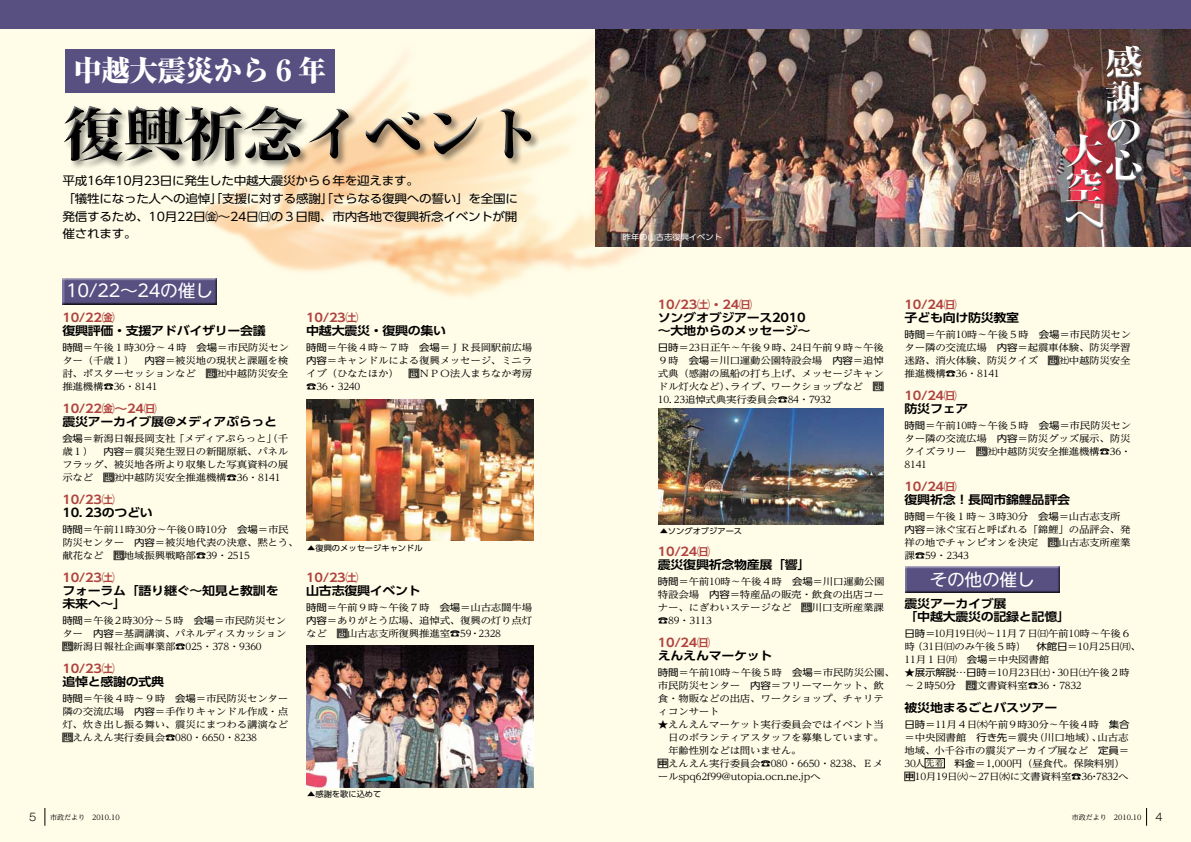
<style>
.page{position:relative;width:1191px;height:842px;background:#fffde8}
.page>*{position:absolute;margin:0;border:0;box-sizing:border-box;transform-origin:0 0}
.t1{font:800 expanded 35.1px/34.4px "Ryumin Pro";color:#fff;text-align:justify;scale:1.11 1}
.t2{font:800 expanded 28.6px "Ryumin Pro";letter-spacing:-.02em;color:#fff}
.t3{font:17.1px "UD Shin M Go Pro";letter-spacing:-.02em;color:#fff;scale:1.04 1}
.t4{font:700 11.7px/13px "UD Shin Go Pro De";letter-spacing:-.025em;color:#000;scale:1.11 1}
.t5{font:11.7px/17.8px "UD Shin Go Pro";letter-spacing:-.025em;color:#000;scale:1.08 1}
.t6{font:700 11.7px/13px "UD Shin Go Pro De";letter-spacing:-.025em;color:#b0433f;scale:1.11 1}
.t7{font:9.4px/13px "UD Reimin Pro";letter-spacing:-.025em;color:#000;text-align:justify;scale:1.11 1}
.t8{font:7.8px "UD Shin Go Pro";color:#000;scale:1.05 1}
.t9{font:7.8px "UD Shin Go Pro";color:#fff;scale:1.05 1}
.t10{font:7px "UD Reimin Pro";color:#000}
.s1{color:#b0433f}
.s2{font-family:"UD Shin Go Pro"}
.s3{font-family:"Ryumin Pro"}
.s4{color:#000}
.s5{font-family:"Ryumin Pro";font-size:8.3px}
.s6{font-family:"Gothic MB101 Pro";font-weight:300;font-size:10.4px}
</style>
<div class="page">
<img style="left:217px;top:28px;width:422px;height:251px">
<img style="left:299px;top:36px;width:296px;height:37px">
<img style="left:293px;top:73px;width:302px;height:29px">
<img style="left:533px;top:102px;width:62px;height:128px">
<img style="left:488px;top:244px;width:60px;height:15px">
<img style="left:276px;top:169px;width:212px;height:104px">
<img style="left:258px;top:181px;width:188px;height:101px">
<img style="left:249px;top:189px;width:167px;height:97px">
<img style="left:241px;top:193px;width:159px;height:93px">
<img style="left:285px;top:132px;width:290px;height:112px">
<svg style="left:1146px;top:808px;width:1px;height:18px"></svg>
<svg style="left:45px;top:808px;width:1px;height:18px"></svg>
<div style="left:62px;top:104px;width:478px;height:65px;background:#000;opacity:.4"></div>
<div style="left:61px;top:102px;width:472px;height:61px;background:#fff;opacity:.75"></div>
<div style="left:62px;top:106px;width:472px;height:58px;background:#000;opacity:.75"></div>
<img style="left:595px;top:28px;width:596px;height:219px">
<div style="left:0;top:0;width:1191px;height:28px;background:#575081"></div>
<div style="left:925px;top:758px;width:19px;height:10px;border:1px solid #000"></div>
<div style="left:1063px;top:46px;width:82px;height:186px;background:#000;opacity:.75"></div>
<div style="left:65px;top:50px;width:269px;height:43px;background:#575081"></div>
<div style="left:60px;top:277px;width:160px;height:31px;background:#000;opacity:.75"></div>
<div style="left:903px;top:566px;width:156px;height:29px;background:#000;opacity:.75"></div>
<img style="left:307px;top:399px;width:227px;height:142px">
<img style="left:307px;top:646px;width:226px;height:141px">
<img style="left:658px;top:408px;width:226px;height:116px">
<p class="t2" style="left:73px;top:48px;width:254px">中越大震災から６年</p>
<p class="t5" style="left:62px;top:171px;width:423px">平成16年10月23日に発生した中越大震災から６年を迎えます。<br>「犠牲になった人への追悼」「支援に対する感謝」「さらなる復興への誓い」を全国に発信するため、10月22日㈮〜24日㈰の３日間、市内各地で復興祈念イベントが開催されます。</p>
<h3 class="t3" style="left:66px;top:277px;width:143px">10/22〜24の催し</h3>
<p class="t4" style="left:62px;top:310px;width:185px"><span class="s1">10/22㈮<br></span>復興評価・支援アドバイザリー会議</p>
<p class="t7" style="left:62px;top:340px;width:206px"><span class="s2">時間</span>＝午後１時30分～４時 <span class="s2">会場</span>＝市民防災センター（千歳１） <span class="s2">内容</span>＝被災地の現状と課題を検討、ポスターセッションなど <span class="s3">4</span>㈳中越防災安全推進機構☎36・8141</p>
<p class="t4" style="left:62px;top:401px;width:195px"><span class="s1">10/22㈮〜24㈰<br></span>震災アーカイブ展@メディアぷらっと</p>
<p class="t7" style="left:62px;top:431px;width:205px"><span class="s2">会場</span>＝新潟日報長岡支社「メディアぷらっと」（千歳１） <span class="s2">内容</span>＝震災発生翌日の新聞原紙、パネルフラッグ、被災地各所より収集した写真資料の展示など <span class="s3">4</span>㈳中越防災安全推進機構☎36・8141</p>
<p class="t4" style="left:62px;top:492px;width:83px"><span class="s1">10/23㈯<br></span>10．23のつどい</p>
<p class="t7" style="left:62px;top:522px;width:214px;text-align:left"><span class="s2">時間</span>＝午前11時30分～午後０時10分 <span class="s2">会場</span>＝市民防災センター <span class="s2">内容</span>＝被災地代表の決意、黙とう、献花など <span class="s3">4</span>地域振興戦略部☎39・2515</p>
<p class="t4" style="left:62px;top:570px;width:196px"><span class="s1">10/23㈯<br></span>フォーラム「語り継ぐ〜知見と教訓を未来へ〜」</p>
<p class="t7" style="left:62px;top:613px;width:203px"><span class="s2">時間</span>＝午後２時30分～５時 <span class="s2">会場</span>＝市民防災センター <span class="s2">内容</span>＝基調講演、パネルディスカッション<span class="s3">4</span>新潟日報社企画事業部☎025・378・9360</p>
<p class="t4" style="left:62px;top:661px;width:93px"><span class="s1">10/23㈯<br></span>追悼と感謝の式典</p>
<p class="t7" style="left:62px;top:691px;width:205px"><span class="s2">時間</span>＝午後４時～９時 <span class="s2">会場</span>＝市民防災センター隣の交流広場 <span class="s2">内容</span>＝手作りキャンドル作成・点灯、炊き出し振る舞い、震災にまつわる講演など<span class="s3">4</span>えんえん実行委員会☎080・6650・8238</p>
<p class="t4" style="left:306px;top:310px;width:128px"><span class="s1">10/23㈯<br></span>中越大震災・復興の集い</p>
<p class="t7" style="left:306px;top:340px;width:205px"><span class="s2">時間</span>＝午後４時～７時<span class="s2">　会場</span>＝ＪＲ長岡駅前広場<span class="s2">内容</span>＝キャンドルによる復興メッセージ、ミニライブ（ひなたほか） <span class="s3">4</span>ＮＰＯ法人まちなか考房☎36・3240</p>
<p class="t8" style="left:307px;top:541px;width:111px">▲復興のメッセージキャンドル</p>
<p class="t4" style="left:306px;top:570px;width:105px"><span class="s1">10/23㈯<br></span>山古志復興イベント</p>
<p class="t7" style="left:306px;top:600px;width:205px"><span class="s2">時間</span>＝午前９時～午後７時 <span class="s2">会場</span>＝山古志闘牛場<span class="s2">内容</span>＝ありがとう広場、追悼式、復興の灯り点灯など <span class="s3">4</span>山古志支所復興推進室☎59・2328</p>
<p class="t8" style="left:307px;top:787px;width:72px">▲感謝を歌に込めて</p>
<p class="t9" style="left:623px;top:231px;width:96px">昨年の山古志復興イベント</p>
<h1 class="t1" style="left:1104px;top:43px;width:36px">感謝の心</h1>
<h1 class="t1" style="left:1065px;top:131px;width:36px">大空へ</h1>
<p class="t4" style="left:658px;top:298px;width:139px"><span class="s1">10/23㈯・24㈰<br></span>ソングオブジアース2010〜大地からのメッセージ〜</p>
<p class="t7" style="left:658px;top:341px;width:205px"><span class="s2">日時</span>＝23日正午～午後９時、24日午前９時～午後９時 <span class="s2">会場</span>＝川口運動公園特設会場 <span class="s2">内容</span>＝追悼式典（感謝の風船の打ち上げ、メッセージキャンドル灯火など）、ライブ、ワークショップなど <span class="s3">4<br></span>10．23追悼式典実行委員会☎84・7932</p>
<p class="t8" style="left:659px;top:524px;width:80px">▲ソングオブジアース</p>
<p class="t4" style="left:658px;top:545px;width:139px"><span class="s1">10/24㈰<br></span>震災復興祈念物産展「響」</p>
<p class="t7" style="left:658px;top:575px;width:206px"><span class="s2">時間</span>＝午前10時～午後４時 <span class="s2">会場</span>＝川口運動公園特設会場 <span class="s2">内容</span>＝特産品の販売・飲食の出店コーナー、にぎわいステージなど <span class="s3">4</span>川口支所産業課☎89・3113</p>
<p class="t4" style="left:658px;top:636px;width:105px"><span class="s1">10/24㈰<br></span>えんえんマーケット</p>
<p class="t7" style="left:658px;top:666px;width:215px;text-align:left"><span class="s2">時間</span>＝午前10時～午後５時 <span class="s2">会場</span>＝市民防災公園、市民防災センター <span class="s2">内容</span>＝フリーマーケット、飲食・物販などの出店、ワークショップ、チャリティコンサート</p>
<p class="t7" style="left:658px;top:718px;width:205px">★えんえんマーケット実行委員会ではイベント当</p>
<p class="t7" style="left:668px;top:731px;width:196px">日のボランティアスタッフを募集しています。</p>
<p class="t7" style="left:668px;top:744px;width:122px">年齢性別などは問いません。</p>
<p class="t7" style="left:658px;top:757px;width:205px"><span class="s3">3</span>えんえん実行委員会☎080・6650・8238、Ｅメ</p>
<p class="t7" style="left:658px;top:770px;width:148px">ールspq62f99@utopia.ocn.ne.jpへ</p>
<p class="t4" style="left:904px;top:298px;width:105px"><span class="s1">10/24㈰<br></span>子ども向け防災教室</p>
<p class="t7" style="left:904px;top:328px;width:206px"><span class="s2">時間</span>＝午前10時～午後５時 <span class="s2">会場</span>＝市民防災センター隣の交流広場 <span class="s2">内容</span>＝起震車体験、防災学習迷路、消火体験、防災クイズ <span class="s3">4</span>㈳中越防災安全推進機構☎36・8141</p>
<p class="t6" style="left:904px;top:389px;width:59px">10/24㈰<span class="s4">防災フェア</span></p>
<p class="t7" style="left:904px;top:419px;width:206px"><span class="s2">時間</span>＝午前10時～午後５時 <span class="s2">会場</span>＝市民防災センター隣の交流広場 <span class="s2">内容</span>＝防災グッズ展示、防災クイズラリー <span class="s3">4</span>㈳中越防災安全推進機構☎36・8141</p>
<p class="t4" style="left:904px;top:480px;width:151px"><span class="s1">10/24㈰<br></span>復興祈念！長岡市錦鯉品評会</p>
<p class="t7" style="left:904px;top:510px;width:205px;text-align:left"><span class="s2">時間</span>＝午後１時～３時30分 <span class="s2">会場</span>＝山古志支所<span class="s2">内容</span>＝泳ぐ宝石と呼ばれる「錦鯉」の品評会、発祥の地でチャンピオンを決定 <span class="s3">4</span>山古志支所産業課☎59・2343</p>
<p class="t4" style="left:904px;top:597px;width:151px">震災アーカイブ展<br>「中越大震災の記録と記憶」</p>
<p class="t7" style="left:904px;top:627px;width:214px;text-align:left"><span class="s2">日時</span>＝10月19日㈫～11月７日㈰午前10時～午後６時（31日㈰のみ午後５時） <span class="s2">休館日</span>＝10月25日㈪、<br>11月１日㈪ <span class="s2">会場</span>＝中央図書館</p>
<p class="t7" style="left:904px;top:666px;width:204px"><span class="s2">★展示解説</span>…<span class="s2">日時</span>＝10月23日㈯・30日㈯午後２時～２時50分 <span class="s3">4</span>文書資料室☎36・7832</p>
<p class="t4" style="left:904px;top:701px;width:139px">被災地まるごとバスツアー</p>
<p class="t7" style="left:904px;top:718px;width:204px;text-align:left"><span class="s2">日時</span>＝11月４日㈭午前９時30分～午後４時 <span class="s2">集合</span>＝中央図書館 <span class="s2">行き先</span>＝震央（川口地域）、山古志地域、小千谷市の震災アーカイブ展など <span class="s2">定員</span>＝<br>30人<span class="s5">先着</span> <span class="s2">料金</span>＝1,000円（昼食代。保険料別）<br><span class="s3">3</span>10月19日㈫～27日㈬に文書資料室☎36・7832へ</p>
<p class="t3" style="left:929px;top:566px;width:102px">その他の催し</p>
<p class="t10" style="left:28px;top:812px;width:94px"><span class="s6">５</span> 市政だより　2010.10</p>
<p class="t10" style="left:1071px;top:812px;width:94px">市政だより　2010.10 <span class="s6">４</span></p>
</div>
